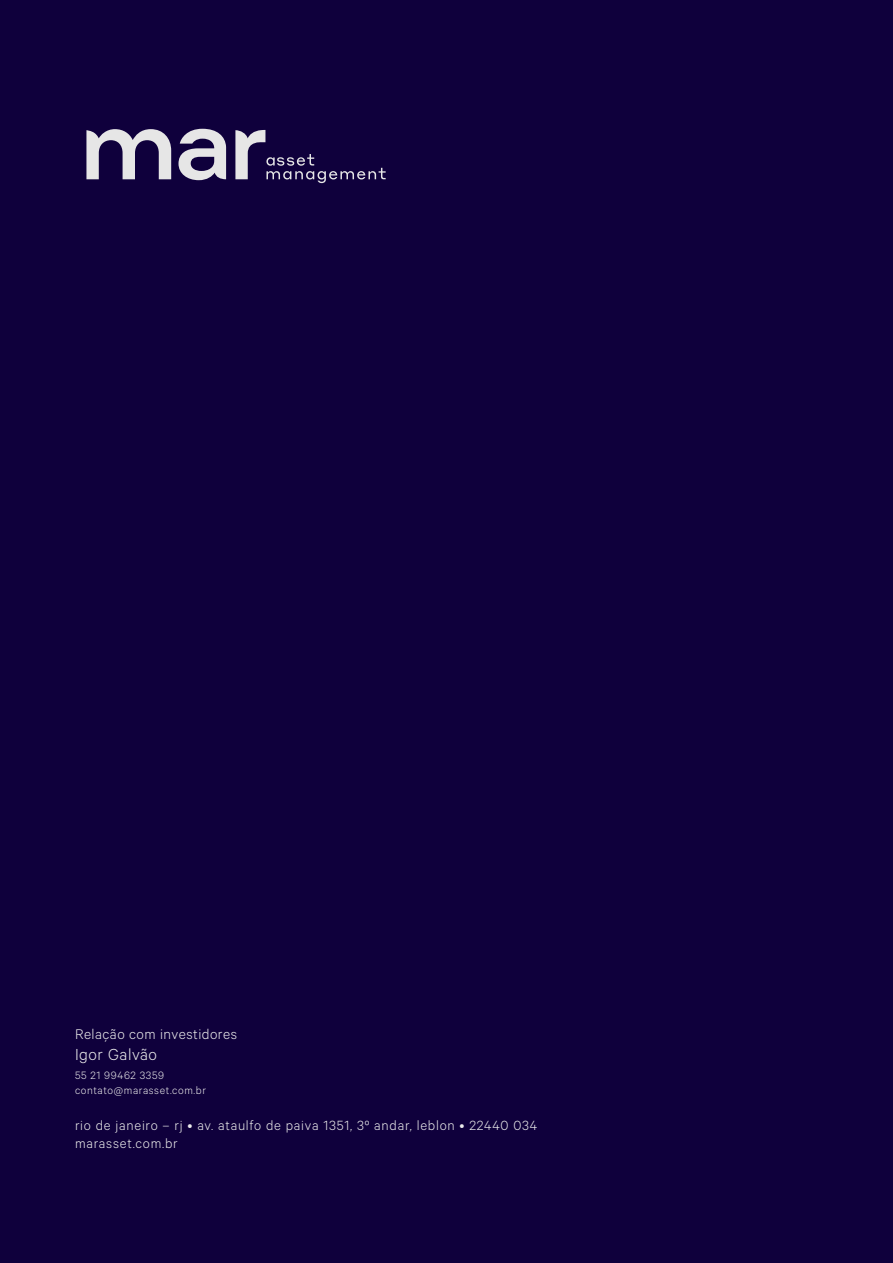
<style>
.page{position:relative;width:893px;height:1263px;background:#0f003c}
.page>*{position:absolute;margin:0;border:0;box-sizing:border-box;transform-origin:0 0}
.t1{font:300 18px "Calibre";letter-spacing:.03em;color:#ececec}
.t2{font:300 15.75px "Calibre";letter-spacing:.03em;color:#ececec}
.t3{font:300 15px/18px "Calibre";letter-spacing:.05em;color:#ececec}
.t4{font:300 12px/14.4px "Calibre";letter-spacing:.05em;color:#ececec}
</style>
<div class="page">
<svg style="left:178px;top:129px;width:48px;height:51px"></svg>
<svg style="left:86px;top:129px;width:85px;height:50px"></svg>
<svg style="left:235px;top:130px;width:151px;height:53px"></svg>
<p class="t2" style="left:75px;top:1024px;width:163px">Relação com investidores</p>
<p class="t1" style="left:75px;top:1044px;width:84px">Igor Galvão</p>
<p class="t4" style="left:75px;top:1068px;width:132px">55 21 99462 3359 contato@marasset.com.br</p>
<p class="t3" style="left:75px;top:1115px;width:464px">rio de janeiro – rj • av. ataulfo de paiva 1351, 3º andar, leblon • 22440 034 marasset.com.br</p>
</div>
